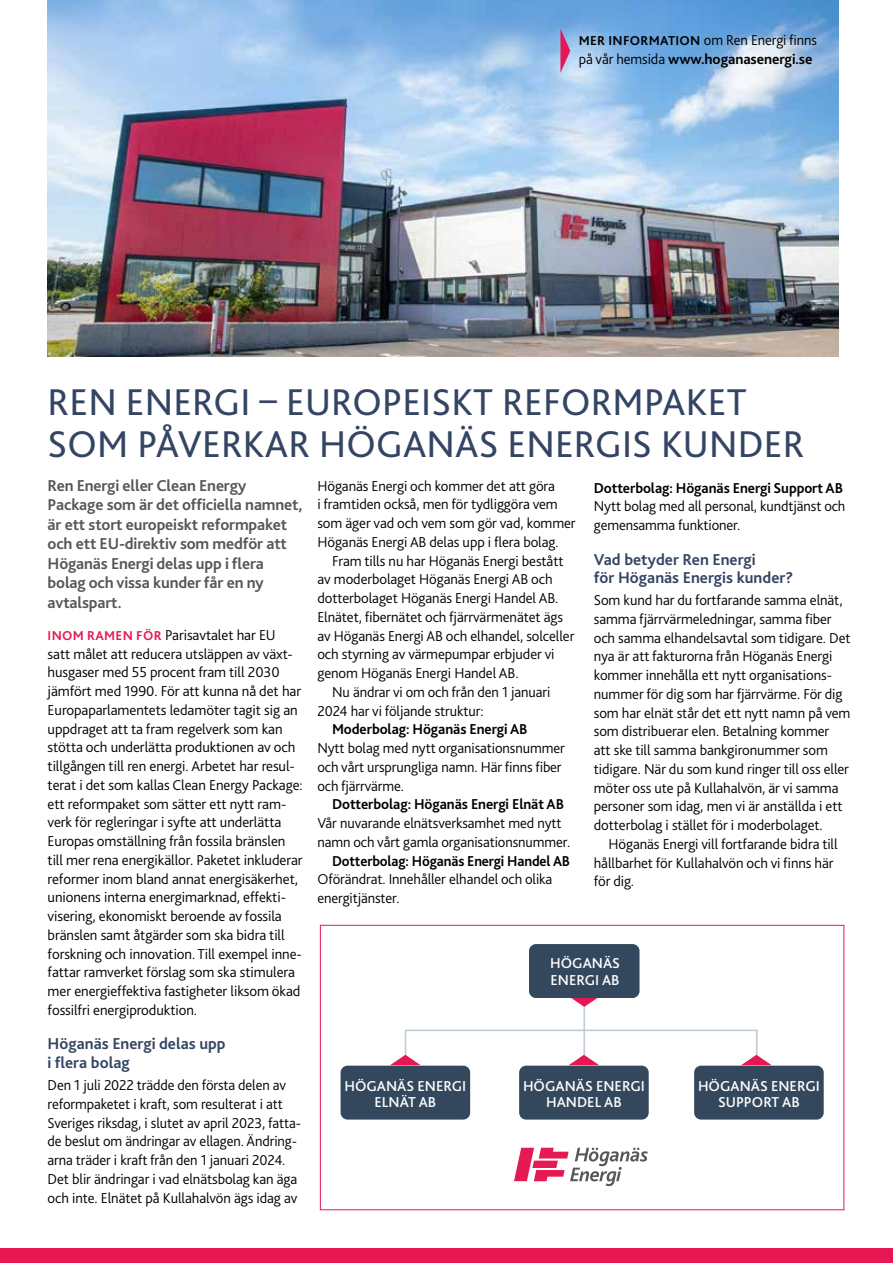
<style>
.page{position:relative;width:893px;height:1263px;background:#fff}
.page>*{position:absolute;margin:0;border:0;box-sizing:border-box;transform-origin:0 0}
.t1{font:39px/42px "Bliss 2";letter-spacing:.005em;color:#344563}
.t2{font:700 16.5px/19.5px "Bliss 2";letter-spacing:-.01em;color:#575756}
.t3{font:700 16.5px/18.8px "Bliss 2";color:#344563}
.t4{font:300 15px/18.8px "Bliss 2";letter-spacing:-.005em;color:#000}
.t5{font:700 15px "Bliss 2";letter-spacing:-.005em;color:#000}
.t6{font:500 15px/16.5px "Bliss 2";color:#fff;text-align:center}
.t7{font:700 15px "Bliss 2";letter-spacing:-.005em;color:#000;scale:.96 1}
.s1{font-weight:700;font-size:13.5px}
.s2{font-weight:700}
.s3{font-weight:700;font-size:13.5px;color:#e61753}
</style>
<div class="page">
<hr style="left:583px;top:1002px;width:2px;height:55px;background:#becdd8">
<hr style="left:756px;top:1030px;width:2px;height:27px;background:#becdd8">
<hr style="left:405px;top:1029px;width:353px;height:2px;background:#becdd8">
<svg style="left:390px;top:1030px;width:31px;height:35px"></svg>
<svg style="left:569px;top:1055px;width:30px;height:10px"></svg>
<svg style="left:741px;top:1055px;width:31px;height:10px"></svg>
<div style="left:341px;top:1066px;width:129px;height:53px;background:#33485d;border-radius:7px"></div>
<div style="left:519px;top:1066px;width:130px;height:53px;background:#33485d;border-radius:7px"></div>
<div style="left:694px;top:1066px;width:130px;height:53px;background:#33485d;border-radius:7px"></div>
<div style="left:529px;top:944px;width:110px;height:54px;background:#33485d;border-radius:7px"></div>
<svg style="left:571px;top:998px;width:26px;height:9px"></svg>
<svg style="left:514px;top:1147px;width:134px;height:39px"></svg>
<img style="left:48px;top:0;width:791px;height:356px">
<div style="left:0;top:1249px;width:893px;height:14px;background:#e61753"></div>
<svg style="left:560px;top:29px;width:10px;height:44px"></svg>
<div style="left:320px;top:925px;width:524px;height:285px;border:1px solid #e61753"></div>
<p class="t4" style="left:579px;top:31px;width:240px"><span class="s1">MER INFORMATION</span> om Ren Energi finns på vår hemsida <span class="s2">www.hoganasenergi.se</span></p>
<h1 class="t1" style="left:48px;top:380px;width:758px">REN ENERGI – EUROPEISKT REFORMPAKET<br>SOM PÅVERKAR HÖGANÄS ENERGIS KUNDER</h1>
<p class="t2" style="left:48px;top:475px;width:256px">Ren Energi eller Clean Energy<br>Package som är det officiella namnet, är ett stort europeiskt reformpaket och ett EU-direktiv som medför att<br>Höganäs Energi delas upp i flera bolag och vissa kunder får en ny avtalspart.</p>
<p class="t4" style="left:48px;top:625px;width:257px"><span class="s3">INOM RAMEN FÖR</span> Parisavtalet har EU<br>satt målet att reducera utsläppen av växt&shy;husgaser med 55 procent fram till 2030 jämfört med 1990. För att kunna nå det har Europaparlamentets ledamöter tagit sig an uppdraget att ta fram regelverk som kan stötta och underlätta produktionen av och tillgången till ren energi. Arbetet har resul&shy;terat i det som kallas Clean Energy Package: ett reformpaket som sätter ett nytt ram&shy;verk för regleringar i syfte att underlätta Europas omställning från fossila bränslen till mer rena energikällor. Paketet inkluderar reformer inom bland annat energisäkerhet, unionens interna energimarknad, effekti&shy;visering, ekonomiskt beroende av fossila bränslen samt åtgärder som ska bidra till forskning och innovation. Till exempel inne&shy;fattar ramverket förslag som ska stimulera mer energieffektiva fastigheter liksom ökad fossilfri energiproduktion.</p>
<p class="t3" style="left:48px;top:1034px;width:179px">Höganäs Energi delas upp i flera bolag</p>
<p class="t4" style="left:48px;top:1075px;width:255px">Den 1 juli 2022 trädde den första delen av reformpaketet i kraft, som resulterat i att Sveriges riksdag, i slutet av april 2023, fatta&shy;de beslut om ändringar av ellagen. Ändring&shy;arna träder i kraft från den 1 januari 2024.<br>Det blir ändringar i vad elnätsbolag kan äga och inte. Elnätet på Kullahalvön ägs idag av</p>
<p class="t4" style="left:317px;top:476px;width:260px">Höganäs Energi och kommer det att göra<br>i framtiden också, men för tydliggöra vem som äger vad och vem som gör vad, kommer Höganäs Energi AB delas upp i flera bolag.</p>
<p class="t4" style="left:332px;top:551px;width:233px">Fram tills nu har Höganäs Energi bestått</p>
<p class="t4" style="left:317px;top:570px;width:237px">av moderbolaget Höganäs Energi AB och</p>
<p class="t4" style="left:317px;top:589px;width:243px">dotterbolaget Höganäs Energi Handel AB.</p>
<p class="t4" style="left:317px;top:607px;width:247px">Elnätet, fibernätet och fjärrvärmenätet ägs</p>
<p class="t4" style="left:317px;top:626px;width:259px">av Höganäs Energi AB och elhandel, solceller</p>
<p class="t4" style="left:317px;top:645px;width:239px">och styrning av värmepumpar erbjuder vi</p>
<p class="t4" style="left:317px;top:664px;width:203px">genom Höganäs Energi Handel AB.</p>
<p class="t4" style="left:332px;top:682px;width:220px">Nu ändrar vi om och från den 1 januari</p>
<p class="t4" style="left:317px;top:701px;width:168px">2024 har vi följande struktur:</p>
<p class="t5" style="left:332px;top:720px;width:197px">Moderbolag: Höganäs Energi AB</p>
<p class="t4" style="left:317px;top:739px;width:249px">Nytt bolag med nytt organisationsnummer och vårt ursprungliga namn. Här finns fiber och fjärrvärme.</p>
<p class="t5" style="left:332px;top:795px;width:233px">Dotterbolag: Höganäs Energi Elnät AB</p>
<p class="t4" style="left:317px;top:814px;width:254px">Vår nuvarande elnätsverksamhet med nytt namn och vårt gamla organisationsnummer.</p>
<p class="t7" style="left:332px;top:851px;width:249px">Dotterbolag: Höganäs Energi Handel AB</p>
<p class="t4" style="left:317px;top:870px;width:236px">Oförändrat. Innehåller elhandel och olika energitjänster.</p>
<p class="t5" style="left:594px;top:478px;width:251px">Dotterbolag: Höganäs Energi Support AB</p>
<p class="t4" style="left:594px;top:497px;width:253px">Nytt bolag med all personal, kundtjänst och gemensamma funktioner.</p>
<p class="t3" style="left:594px;top:549px;width:201px">Vad betyder Ren Energi<br>för Höganäs Energis kunder?</p>
<p class="t4" style="left:594px;top:591px;width:258px">Som kund har du fortfarande samma elnät, samma fjärrvärmeledningar, samma fiber och samma elhandelsavtal som tidigare. Det nya är att fakturorna från Höganäs Energi kommer innehålla ett nytt organisations&shy;nummer för dig som har fjärrvärme. För dig som har elnät står det ett nytt namn på vem som distribuerar elen. Betalning kommer<br>att ske till samma bankgironummer som tidigare. När du som kund ringer till oss eller möter oss ute på Kullahalvön, är vi samma personer som idag, men vi är anställda i ett dotterbolag i stället för i moderbolaget.</p>
<p class="t4" style="left:594px;top:834px;width:245px;text-indent:15px">Höganäs Energi vill fortfarande bidra till hållbarhet för Kullahalvön och vi finns här för dig.</p>
<p class="t6" style="left:550px;top:954px;width:71px;text-align:left">HÖGANÄS<br>ENERGI AB</p>
<p class="t6" style="left:344px;top:1077px;width:123px">HÖGANÄS ENERGI<br>ELNÄT AB</p>
<p class="t6" style="left:523px;top:1077px;width:123px">HÖGANÄS ENERGI<br>HANDEL AB</p>
<p class="t6" style="left:698px;top:1077px;width:123px">HÖGANÄS ENERGI<br>SUPPORT AB</p>
</div>
